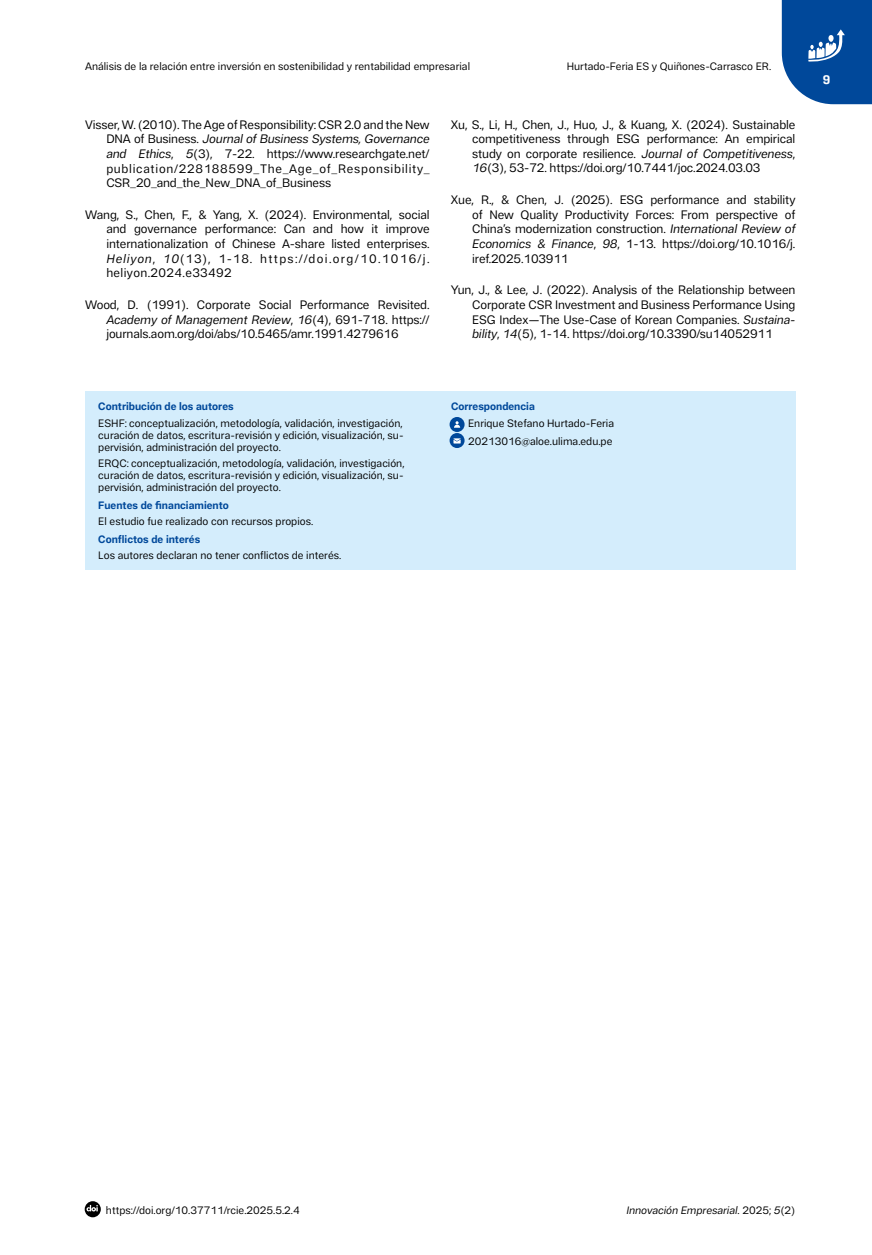
<style>
.page{position:relative;width:872px;height:1255px;background:#fff}
.page>*{position:absolute;margin:0;border:0;box-sizing:border-box;transform-origin:0 0}
.t1{font:700 13.5px "Breuer Text";color:#fff}
.t2{font:12px/14.5px "Cabrion";letter-spacing:-.01em;color:#000;text-align:justify}
.t3{font:10.5px/12px "Cabrion";color:#000;text-align:justify}
.t4{font:700 10.5px "Cabrion";color:#00489a}
.t5{font:italic 10.5px "Cabrion";color:#000}
.s1{font-style:italic}
.s2{font-style:normal}
</style>
<div class="page">
<svg style="left:782px;top:0;width:90px;height:104px;background:#1a5ba4"></svg>
<svg style="left:85px;top:1201px;width:16px;height:16px"></svg>
<div style="left:85px;top:391px;width:710px;height:179px;background:#d4edfc"></div>
<div style="left:449px;top:417px;width:15px;height:15px;background:#00489a;border-radius:50%"></div>
<svg style="left:454px;top:421px;width:6px;height:7px"></svg>
<svg style="left:449px;top:433px;width:15px;height:15px"></svg>
<svg style="left:453px;top:438px;width:7px;height:5px"></svg>
<p class="t3" style="left:85px;top:60px;width:386px">Análisis de la relación entre inversión en sostenibilidad y rentabilidad empresarial</p>
<p class="t3" style="left:567px;top:60px;width:206px">Hurtado-Feria ES y Quiñones-Carrasco ER.</p>
<p class="t2" style="left:106px;top:117px;width:325px;text-indent:-21px">Visser, W. (2010). The Age of Responsibility: CSR 2.0 and the New DNA of Business. <span class="s1">Journal of Business Systems, Governance and Ethics</span>, <span class="s1">5</span>(3), 7-22. https://www.researchgate.net/ publication/228188599_The_Age_of_Responsibility_ CSR_20_and_the_New_DNA_of_Business</p>
<p class="t2" style="left:106px;top:207px;width:325px;text-indent:-21px">Wang, S., Chen, F., &amp; Yang, X. (2024). Environmental, social and governance performance: Can and how it improve internationalization of Chinese A-share listed enterprises.<br><span class="s1">Heliyon</span>, <span class="s1">10</span>(13), 1-18. https://doi.org/10.1016/j. heliyon.2024.e33492</p>
<p class="t2" style="left:106px;top:297px;width:325px;text-indent:-21px">Wood, D. (1991). Corporate Social Performance Revisited.<br><span class="s1">Academy of Management Review</span>, <span class="s1">16</span>(4), 691-718. https:// journals.aom.org/doi/abs/10.5465/amr.1991.4279616</p>
<p class="t2" style="left:472px;top:117px;width:325px;text-indent:-21px">Xu, S., Li, H., Chen, J., Huo, J., &amp; Kuang, X. (2024). Sustainable competitiveness through ESG performance: An empirical study on corporate resilience. <span class="s1">Journal of Competitiveness</span>, <span class="s1">16</span>(3), 53-72. https://doi.org/10.7441/joc.2024.03.03</p>
<p class="t2" style="left:472px;top:192px;width:325px;text-indent:-21px">Xue, R., &amp; Chen, J. (2025). ESG performance and stability of New Quality Productivity Forces: From perspective of China’s modernization construction. <span class="s1">International Review of Economics &amp; Finance</span>, <span class="s1">98</span>, 1-13. https://doi.org/10.1016/j. iref.2025.103911</p>
<p class="t2" style="left:472px;top:282px;width:325px;text-indent:-21px">Yun, J., &amp; Lee, J. (2022). Analysis of the Relationship between Corporate CSR Investment and Business Performance Using ESG Index—The Use-Case of Korean Companies. <span class="s1">Sustaina&shy;bility</span>, <span class="s1">14</span>(5), 1-14. https://doi.org/10.3390/su14052911</p>
<p class="t4" style="left:98px;top:400px;width:137px">Contribución de los autores</p>
<p class="t3" style="left:98px;top:417px;width:307px">ESHF: conceptualización, metodología, validación, investigación, curación de datos, escritura-revisión y edición, visualización, su&shy;pervisión, administración del proyecto.</p>
<p class="t3" style="left:98px;top:457px;width:308px">ERQC: conceptualización, metodología, validación, investigación, curación de datos, escritura-revisión y edición, visualización, su&shy;pervisión, administración del proyecto.</p>
<p class="t4" style="left:98px;top:498px;width:132px">Fuentes de financiamiento</p>
<p class="t3" style="left:98px;top:515px;width:216px">El estudio fue realizado con recursos propios.</p>
<p class="t4" style="left:98px;top:532px;width:103px">Conflictos de interés</p>
<p class="t3" style="left:98px;top:549px;width:244px">Los autores declaran no tener conflictos de interés.</p>
<p class="t4" style="left:451px;top:400px;width:85px">Correspondencia</p>
<p class="t3" style="left:468px;top:413px;width:147px;line-height:18.3px">Enrique Stefano Hurtado-Feria<br>20213016@aloe.ulima.edu.pe</p>
<p class="t1" style="left:822px;top:72px;width:9px">9</p>
<p class="t3" style="left:106px;top:1203px;width:195px">https://doi.org/10.37711/rcie.2025.5.2.4</p>
<p class="t5" style="left:626px;top:1203px;width:171px">Innovación Empresarial<span class="s2">. 2025;</span> 5<span class="s2">(2)</span></p>
</div>
